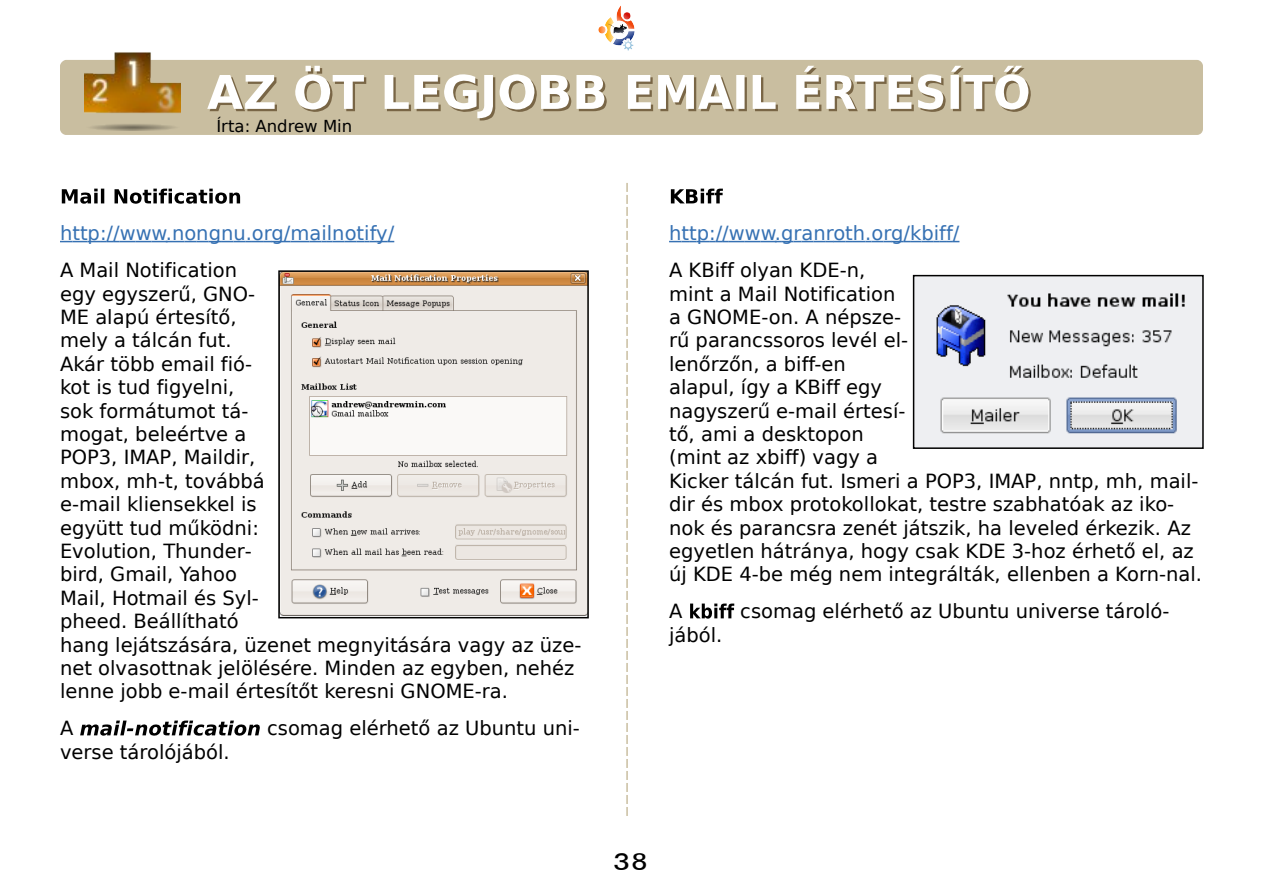
<style>
.page{position:relative;width:1263px;height:893px;background:#fff}
.page>*{position:absolute;margin:0;border:0;box-sizing:border-box;transform-origin:0 0}
.t1{font:700 24px "Garuda";color:#000}
.t2{font:19.5px/23.4px "DejaVu Sans";color:#000}
.t3{font:19.5px "DejaVu Sans";color:#3671b3}
.t4{font:16.5px "DejaVu Sans";color:#000}
</style>
<div class="page">
<img style="left:598px;top:5px;width:37px;height:46px">
<div style="left:60px;top:60px;width:1143px;height:75px;background:#c9bea0"></div>
<svg style="left:207px;top:75px;width:70px;height:36px"></svg>
<svg style="left:295px;top:66px;width:71px;height:46px"></svg>
<svg style="left:385px;top:74px;width:222px;height:47px"></svg>
<svg style="left:628px;top:75px;width:106px;height:36px"></svg>
<svg style="left:739px;top:77px;width:8px;height:34px"></svg>
<div style="left:736px;top:75px;width:8px;height:34px;background:#fff"></div>
<svg style="left:753px;top:75px;width:25px;height:36px"></svg>
<svg style="left:796px;top:66px;width:235px;height:46px"></svg>
<svg style="left:62px;top:189px;width:36px;height:15px"></svg>
<hr style="left:101px;top:189px;width:3px;height:14px;background:#000">
<svg style="left:115px;top:189px;width:125px;height:15px"></svg>
<svg style="left:60px;top:241px;width:334px;height:1px"></svg>
<svg style="left:80px;top:721px;width:180px;height:15px"></svg>
<img style="left:281px;top:273px;width:305px;height:342px">
<div style="left:278px;top:270px;width:311px;height:348px;border:2px solid #000"></div>
<svg style="left:671px;top:189px;width:52px;height:14px"></svg>
<svg style="left:669px;top:241px;width:290px;height:1px"></svg>
<svg style="left:690px;top:604px;width:44px;height:15px"></svg>
<img style="left:916px;top:278px;width:285px;height:168px">
<div style="left:913px;top:275px;width:291px;height:174px;border:2px solid #000"></div>
<svg style="left:626px;top:183px;width:2px;height:633px"></svg>
<img style="left:84px;top:52px;width:96px;height:78px">
<p class="t4" style="left:216px;top:117px;width:137px">Írta: Andrew Min</p>
<p class="t3" style="left:60px;top:222px;width:336px">http://www.nongnu.org/mailnotify/</p>
<p class="t2" style="left:60px;top:259px;width:523px">A Mail Notification<br>egy egyszerű, GNO-<br>ME alapú értesítő,<br>mely a tálcán fut.<br>Akár több email fió-<br>kot is tud figyelni,<br>sok formátumot tá-<br>mogat, beleértve a<br>POP3, IMAP, Maildir,<br>mbox, mh-t, továbbá<br>e-mail kliensekkel is<br>együtt tud működni:<br>Evolution, Thunder-<br>bird, Gmail, Yahoo<br>Mail, Hotmail és Syl-<br>pheed. Beállítható<br>hang lejátszására, üzenet megnyitására vagy az üze&shy;net olvasottnak jelölésére. Minden az egyben, nehéz lenne jobb e-mail értesítőt keresni GNOME-ra.</p>
<p class="t2" style="left:60px;top:717px;width:15px">A</p>
<p class="t2" style="left:267px;top:717px;width:314px">csomag elérhető az Ubuntu uni-</p>
<p class="t2" style="left:60px;top:740px;width:171px">verse tárolójából.</p>
<p class="t3" style="left:669px;top:222px;width:292px">http://www.granroth.org/kbiff/</p>
<p class="t2" style="left:669px;top:259px;width:534px">A KBiff olyan KDE-n,<br>mint a Mail Notification<br>a GNOME-on. A népsze-<br>rű parancssoros levél el-<br>lenőrzőn, a biff-en<br>alapul, így a KBiff egy<br>nagyszerű e-mail értesí-<br>tő, ami a desktopon<br>(mint az xbiff) vagy a<br>Kicker tálcán fut. Ismeri a POP3, IMAP, nntp, mh, mail&shy;dir és mbox protokollokat, testre szabhatóak az iko&shy;nok és parancsra zenét játszik, ha leveled érkezik. Az egyetlen hátránya, hogy csak KDE 3-hoz érhető el, az új KDE 4-be még nem integrálták, ellenben a Korn-nal.</p>
<p class="t2" style="left:669px;top:600px;width:15px">A</p>
<p class="t2" style="left:740px;top:600px;width:431px">csomag elérhető az Ubuntu universe tároló-</p>
<p class="t2" style="left:669px;top:623px;width:55px">jából.</p>
<p class="t1" style="left:612px;top:848px;width:36px">38</p>
</div>
